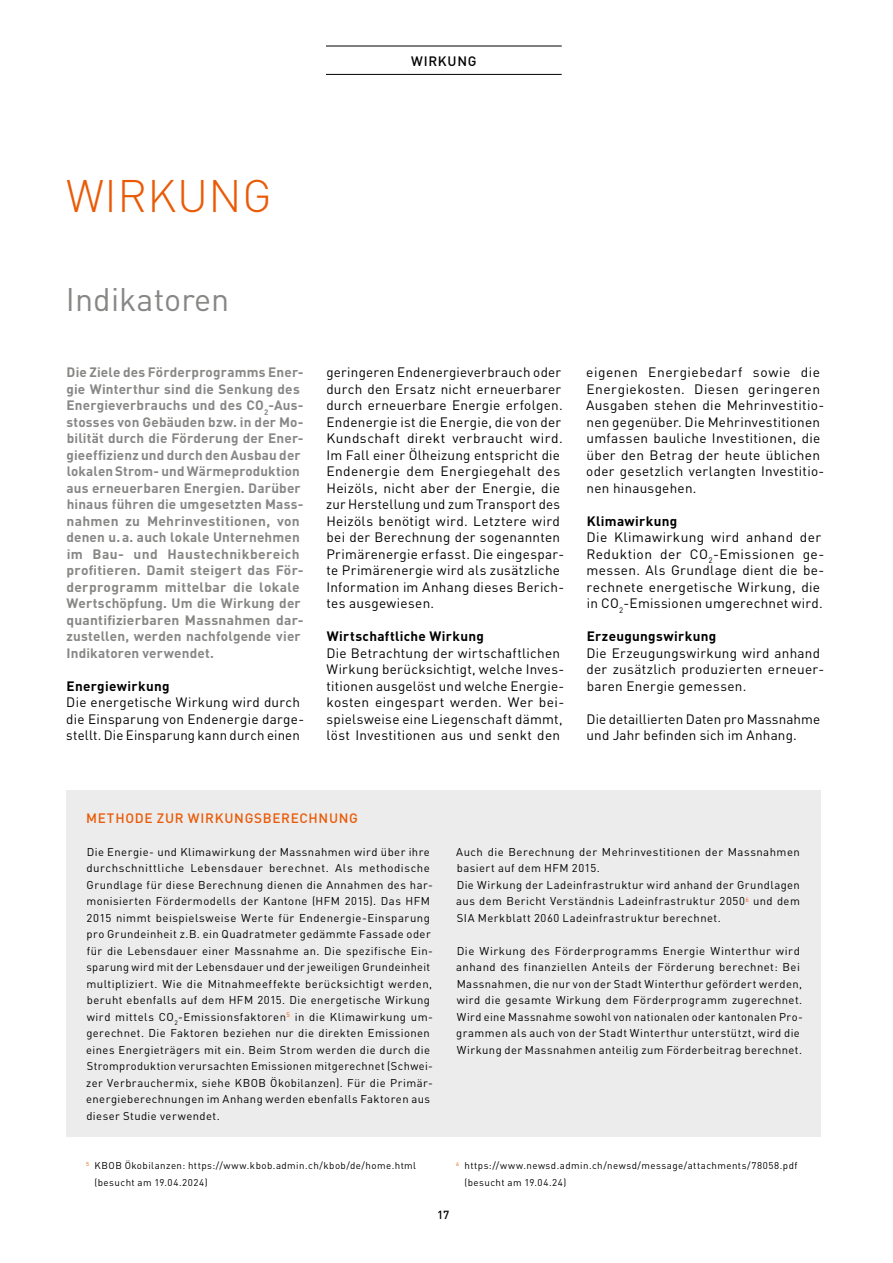
<style>
.page{position:relative;width:893px;height:1263px;background:#fff}
.page>*{position:absolute;margin:0;border:0;box-sizing:border-box;transform-origin:0 0}
.t1{font:300 45px "DINOT";letter-spacing:.01em;color:#ea5a06}
.t2{font:32.25px "DINOT";letter-spacing:.005em;color:#878786}
.t3{font:13.5px/16.5px "DINOT";letter-spacing:.02em;color:#000}
.t4{font:700 13.5px/16.5px "DINOT";letter-spacing:.015em;color:#878786}
.t5{font:700 13.5px "DINOT";letter-spacing:.025em;color:#000}
.t6{font:500 13.5px "DINOT";letter-spacing:.05em;color:#ea5a06}
.t7{font:500 13.5px "DINOT";letter-spacing:.055em;color:#000}
.t8{font:500 11.7px "DINOT";color:#000}
.t9{font:11.25px/16.5px "DINOT";letter-spacing:.04em;color:#000}
.t10{font:9.75px/16.5px "DINOT";letter-spacing:.045em;color:#000}
</style>
<div class="page">
<div style="left:66px;top:790px;width:755px;height:346px;background:#ececed"></div>
<hr style="left:326px;top:46px;width:236px;height:1px;background:#000">
<hr style="left:326px;top:74px;width:236px;height:1px;background:#000">
<p class="t7" style="left:411px;top:51px;width:67px">WIRKUNG</p>
<h1 class="t1" style="left:66px;top:165px;width:207px">WIRKUNG</h1>
<h2 class="t2" style="left:66px;top:278px;width:165px">Indikatoren</h2>
<p class="t4" style="left:66px;top:364px;width:239px">Die Ziele des Förderprogramms Ener&shy;gie Winterthur sind die Senkung des Energieverbrauchs und des CO<sub>2</sub>-Aus&shy;stosses von Gebäuden bzw. in der Mo&shy;bilität durch die Förderung der Ener&shy;gieeffizienz und durch den Ausbau der lokalen Strom- und Wärmeproduktion aus erneuerbaren Energien. Darüber hinaus führen die umgesetzten Mass&shy;nahmen zu Mehrinvestitionen, von denen u.a. auch lokale Unternehmen im Bau- und Haustechnikbereich profitieren. Damit steigert das För&shy;derprogramm mittelbar die lokale Wertschöpfung. Um die Wirkung der quantifizierbaren Massnahmen dar&shy;zustellen, werden nachfolgende vier Indikatoren verwendet.</p>
<p class="t5" style="left:67px;top:677px;width:105px">Energiewirkung</p>
<p class="t3" style="left:66px;top:694px;width:239px">Die energetische Wirkung wird durch die Einsparung von Endenergie darge&shy;stellt. Die Einsparung kann durch einen</p>
<p class="t3" style="left:326px;top:364px;width:240px">geringeren Endenergieverbrauch oder durch den Ersatz nicht erneuerbarer durch erneuerbare Energie erfolgen.<br>Endenergie ist die Energie, die von der Kundschaft direkt verbraucht wird.<br>Im Fall einer Ölheizung entspricht die Endenergie dem Energiegehalt des Heizöls, nicht aber der Energie, die zur Herstellung und zum Transport des Heizöls benötigt wird. Letztere wird bei der Berechnung der sogenannten Primärenergie erfasst. Die eingespar&shy;te Primärenergie wird als zusätzliche Information im Anhang dieses Berich&shy;tes ausgewiesen.</p>
<p class="t5" style="left:327px;top:627px;width:159px">Wirtschaftliche Wirkung</p>
<p class="t3" style="left:326px;top:644px;width:239px">Die Betrachtung der wirtschaftlichen Wirkung berücksichtigt, welche Inves&shy;titionen ausgelöst und welche Energie&shy;kosten eingespart werden. Wer bei&shy;spielsweise eine Liegenschaft dämmt, löst Investitionen aus und senkt den</p>
<p class="t3" style="left:586px;top:364px;width:240px">eigenen Energiebedarf sowie die Energiekosten. Diesen geringeren Ausgaben stehen die Mehrinvestitio&shy;nen gegenüber. Die Mehrinvestitionen umfassen bauliche Investitionen, die über den Betrag der heute üblichen oder gesetzlich verlangten Investitio&shy;nen hinausgehen.</p>
<p class="t5" style="left:587px;top:512px;width:92px">Klimawirkung</p>
<p class="t3" style="left:586px;top:529px;width:239px">Die Klimawirkung wird anhand der Reduktion der CO<sub>2</sub>-Emissionen ge&shy;messen. Als Grundlage dient die be&shy;rechnete energetische Wirkung, die in CO<sub>2</sub>-Emissionen umgerechnet wird.</p>
<p class="t5" style="left:587px;top:627px;width:131px">Erzeugungswirkung</p>
<p class="t3" style="left:586px;top:644px;width:239px">Die Erzeugungswirkung wird anhand der zusätzlich produzierten erneuer&shy;baren Energie gemessen.</p>
<p class="t3" style="left:586px;top:710px;width:235px">Die detaillierten Daten pro Massnahme und Jahr befinden sich im Anhang.</p>
<p class="t6" style="left:86px;top:809px;width:273px">METHODE ZUR WIRKUNGSBERECHNUNG</p>
<p class="t9" style="left:86px;top:843px;width:348px">Die Energie- und Klimawirkung der Massnahmen wird über ihre durchschnittliche Lebensdauer berechnet. Als methodische Grundlage für diese Berechnung dienen die Annahmen des har&shy;monisierten Fördermodells der Kantone (HFM 2015). Das HFM 2015 nimmt beispielsweise Werte für Endenergie-Einsparung pro Grundeinheit z.B. ein Quadratmeter gedämmte Fassade oder für die Lebensdauer einer Massnahme an. Die spezifische Ein&shy;sparung wird mit der Lebensdauer und der jeweiligen Grundeinheit multipliziert. Wie die Mitnahmeeffekte berücksichtigt werden, beruht ebenfalls auf dem HFM 2015. Die energetische Wirkung wird mittels CO<sub>2</sub>-Emissionsfaktoren<sup>5</sup> in die Klimawirkung um&shy;gerechnet. Die Faktoren beziehen nur die direkten Emissionen eines Energieträgers mit ein. Beim Strom werden die durch die Stromproduktion verursachten Emissionen mitgerechnet (Schwei&shy;zer Verbrauchermix, siehe KBOB Ökobilanzen). Für die Primär&shy;energieberechnungen im Anhang werden ebenfalls Faktoren aus dieser Studie verwendet.</p>
<p class="t9" style="left:456px;top:843px;width:345px">Auch die Berechnung der Mehrinvestitionen der Massnahmen basiert auf dem HFM 2015.<br>Die Wirkung der Ladeinfrastruktur wird anhand der Grundlagen aus dem Bericht Verständnis Ladeinfrastruktur 2050<sup>6</sup> und dem SIA Merkblatt 2060 Ladeinfrastruktur berechnet.</p>
<p class="t9" style="left:456px;top:942px;width:348px">Die Wirkung des Förderprogramms Energie Winterthur wird anhand des finanziellen Anteils der Förderung berechnet: Bei Massnahmen, die nur von der Stadt Winterthur gefördert werden, wird die gesamte Wirkung dem Förderprogramm zugerechnet.<br>Wird eine Massnahme sowohl von nationalen oder kantonalen Pro&shy;grammen als auch von der Stadt Winterthur unterstützt, wird die Wirkung der Massnahmen anteilig zum Förderbeitrag berechnet.</p>
<p class="t10" style="left:95px;top:1157px;width:323px;text-indent:-9px"><sup>5</sup> KBOB Ökobilanzen: https://www.kbob.admin.ch/kbob/de/home.html (besucht am 19.04.2024)</p>
<p class="t10" style="left:465px;top:1157px;width:334px;text-indent:-9px"><sup>6</sup> https://www.newsd.admin.ch/newsd/message/attachments/78058.pdf (besucht am 19.04.24)</p>
<p class="t8" style="left:437px;top:1207px;width:14px">17</p>
</div>
